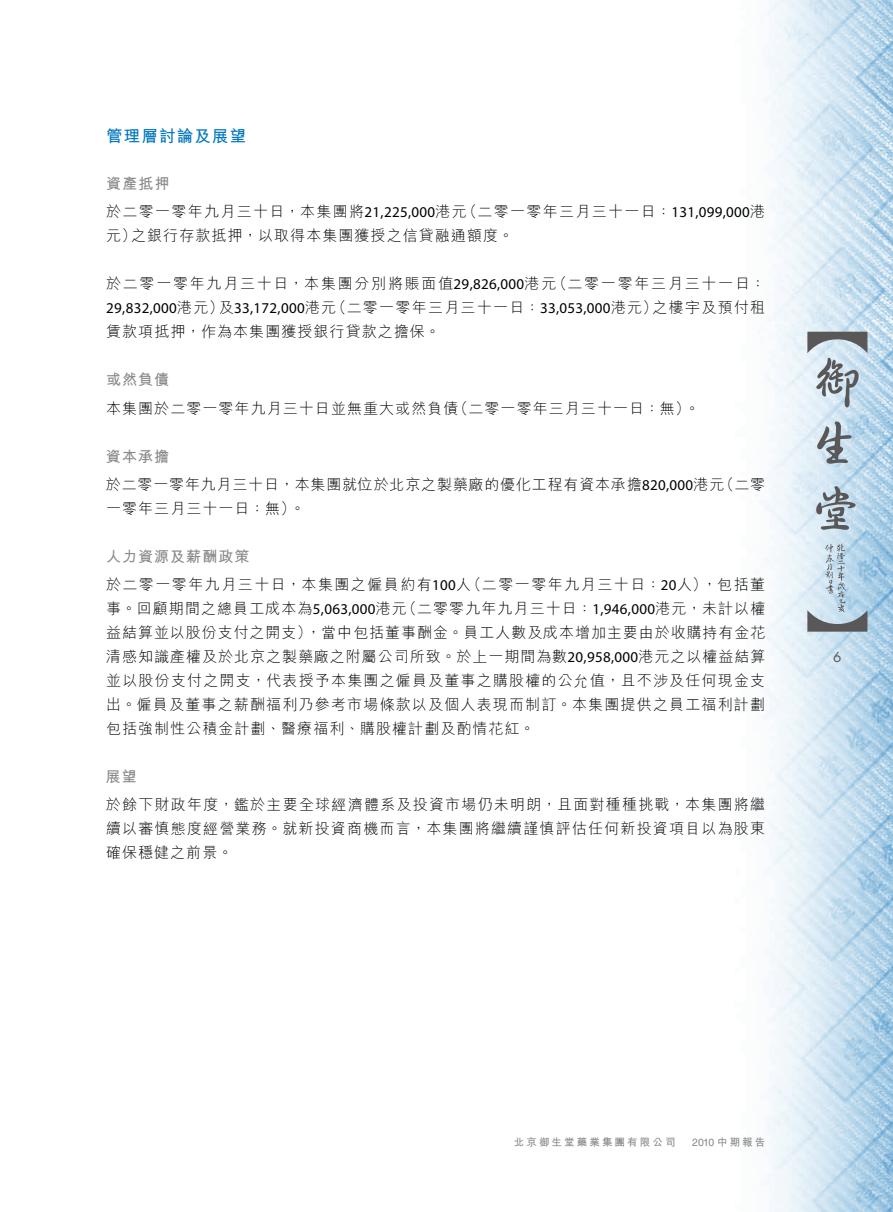
<style>
.page{position:relative;width:893px;height:1212px;background:#fff}
.page>*{position:absolute;margin:0;border:0;box-sizing:border-box;transform-origin:0 0}
.t1{font:700 16.5px "M Hei HK";letter-spacing:.07em;color:#0076bf}
.t2{font:300 15px/24px "M Hei HK";letter-spacing:.07em;color:#000}
.t3{font:300 15px/24px "M Hei HK";letter-spacing:.1em;color:#000}
.t4{font:300 15px "M Hei HK";letter-spacing:.115em;color:#000}
.t5{font:15px "Myriad Pro";letter-spacing:.02em;color:#000}
.t6{font:300 15px "M Hei HK";letter-spacing:.09em;color:#000}
.t7{font:700 15px "M Hei HK";letter-spacing:.07em;color:#898989}
.t8{font:13.5px "Futura Std";color:#595757}
.t9{font:700 10.5px "M Hei HK";letter-spacing:.2em;color:#898989}
.t10{font:10.5px "Helvetica LT Std";color:#898989}
.s1{font-family:"Myriad Pro";font-weight:400}
.s2{font-family:"M Hei HK";font-weight:300}
.s3{font-family:"M Hei HK";font-weight:700}
</style>
<div class="page">
<img style="left:758px;top:0;width:135px;height:1212px">
<svg style="left:817px;top:421px;width:35px;height:43px;background:#a6b3bc"></svg>
<svg style="left:816px;top:486px;width:42px;height:44px;background:#a7b5bf"></svg>
<svg style="left:807px;top:332px;width:60px;height:76px;background:#afbcc4"></svg>
<svg style="left:807px;top:544px;width:60px;height:88px;background:#b3c6d4"></svg>
<p class="t1" style="left:106px;top:124px;width:142px">管理層討論及展望</p>
<p class="t7" style="left:106px;top:173px;width:65px">資產抵押</p>
<p class="t6" style="left:462px;top:201px;width:305px">（二零一零年三月三十一日：<span class="s1">131,099,000</span>港</p>
<p class="t2" style="left:131px;top:199px;width:384px;text-indent:-25px">於二零一零年九月三十日，本集團將<span class="s1">21,225,000</span>港元<br>之銀行存款抵押，以取得本集團獲授之信貸融通額度。</p>
<p class="t2" style="left:106px;top:223px;width:32px">元）</p>
<p class="t4" style="left:552px;top:273px;width:215px">（二零一零年三月三十一日：</p>
<p class="t4" style="left:106px;top:273px;width:452px">於二零一零年九月三十日，本集團分別將賬面值<span class="s1">29,826,000</span>港元</p>
<p class="t5" style="left:106px;top:299px;width:119px">29,832,000<span class="s2">港元）</span></p>
<p class="t2" style="left:106px;top:319px;width:336px">賃款項抵押，作為本集團獲授銀行貸款之擔保。</p>
<p class="t7" style="left:106px;top:369px;width:65px">或然負債</p>
<p class="t2" style="left:331px;top:295px;width:328px">（二零一零年三月三十一日：<span class="s1">33,053,000</span>港元）</p>
<p class="t2" style="left:653px;top:295px;width:114px">之樓宇及預付租</p>
<p class="t5" style="left:219px;top:299px;width:119px"><span class="s2">及</span>33,172,000<span class="s2">港元</span></p>
<p class="t2" style="left:453px;top:395px;width:238px">（二零一零年三月三十一日：無(</p>
<p class="t2" style="left:106px;top:395px;width:354px">本集團於二零一零年九月三十日並無重大或然負債</p>
<p class="t7" style="left:106px;top:445px;width:65px">資本承擔</p>
<p class="t2" style="left:685px;top:395px;width:16px">。</p>
<p class="t2" style="left:719px;top:472px;width:48px">（二零</p>
<p class="t2" style="left:290px;top:472px;width:436px;text-indent:-184px">於二零一零年九月三十日，本集團就位於北京之製藥廠的優化工程有資本承擔<span class="s1">820,000</span>港元。</p>
<p class="t2" style="left:106px;top:496px;width:191px">一零年三月三十一日：無(</p>
<p class="t7" style="left:106px;top:545px;width:145px">人力資源及薪酬政策</p>
<p class="t3" style="left:467px;top:572px;width:242px">（二零一零年九月三十日：<span class="s1">20</span>人）</p>
<p class="t3" style="left:402px;top:572px;width:365px;text-indent:-296px">於二零一零年九月三十日，本集團之僱員約有<span class="s1">100</span>人<br>（二零零九年九月三十日：<span class="s1">1,946,000</span>港元，未計以權</p>
<p class="t2" style="left:702px;top:572px;width:65px">，包括董</p>
<p class="t2" style="left:306px;top:596px;width:461px;text-indent:-200px">事。回顧期間之總員工成本為<span class="s1">5,063,000</span>港元<br>，當中包括董事酬金。員工人數及成本增加主要由於收購持有金花</p>
<p class="t2" style="left:106px;top:620px;width:661px">益結算並以股份支付之開支）<br>清感知識產權及於北京之製藥廠之附屬公司所致。於上一期間為數<span class="s1">20,958,000</span>港元之以權益結算並以股份支付之開支，代表授予本集團之僱員及董事之購股權的公允值，且不涉及任何現金支出。僱員及董事之薪酬福利乃參考市場條款以及個人表現而制訂。本集團提供之員工福利計劃包括強制性公積金計劃、醫療福利、購股權計劃及酌情花紅。</p>
<p class="t7" style="left:106px;top:766px;width:33px">展望</p>
<p class="t2" style="left:106px;top:792px;width:661px;text-align:justify">於餘下財政年度，鑑於主要全球經濟體系及投資市場仍未明朗，且面對種種挑戰，本集團將繼續以審慎態度經營業務。就新投資商機而言，本集團將繼續謹慎評估任何新投資項目以為股東確保穩健之前景。</p>
<p class="t8" style="left:833px;top:648px;width:10px">6</p>
<p class="t9" style="left:514px;top:1134px;width:163px">北京御生堂藥業集團有限公司</p>
<p class="t10" style="left:692px;top:1136px;width:75px">2010<span class="s3">中期報告</span></p>
</div>
